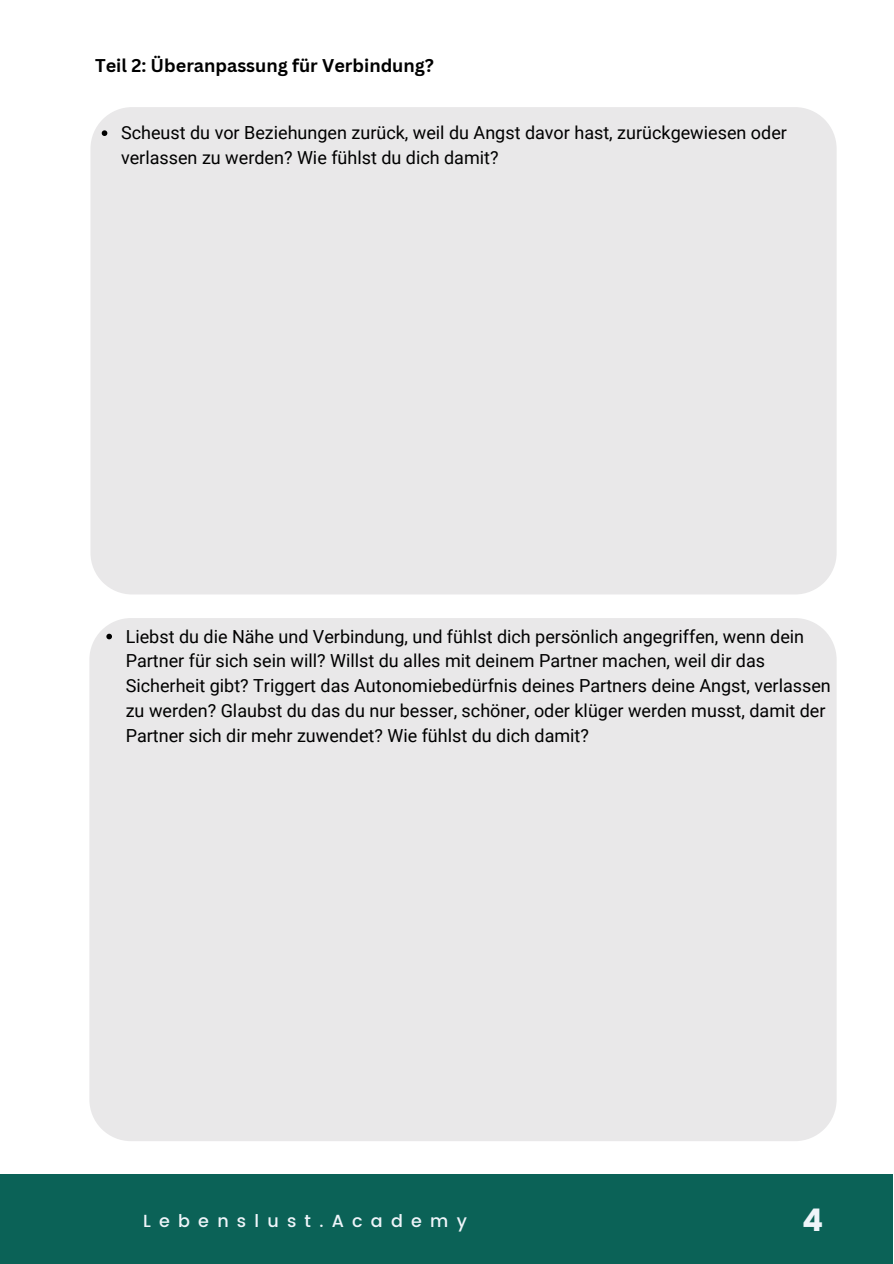
<style>
.page{position:relative;width:894px;height:1264px;background:#fff}
.page>*{position:absolute;margin:0;border:0;box-sizing:border-box;transform-origin:0 0}
.t1{font:31.2px "Poppins";color:#eff5fa}
.t2{font:18px/24.8px "Roboto";color:#000}
.t3{font:700 18px "Canva Sans";color:#000}
.t4{font:500 17.55px "Poppins";letter-spacing:.47em;color:#eff5fa}
</style>
<div class="page">
<div style="left:0;top:1174px;width:892px;height:89px;background:#0b6257"></div>
<div style="left:90px;top:107px;width:746px;height:487px;background:#e9e8e9"></div>
<svg style="left:102px;top:130px;width:5px;height:6px"></svg>
<div style="left:89px;top:618px;width:747px;height:523px;background:#e9e8e9"></div>
<svg style="left:106px;top:633px;width:6px;height:6px"></svg>
<p class="t3" style="left:95px;top:52px;width:340px">Teil 2: Überanpassung für Verbindung?</p>
<p class="t2" style="left:121px;top:121px;width:667px">Scheust du vor Beziehungen zurück, weil du Angst davor hast, zurückgewiesen oder verlassen zu werden? Wie fühlst du dich damit?</p>
<h1 class="t2" style="left:126px;top:624px;width:706px">Liebst du die Nähe und Verbindung, und fühlst dich persönlich angegriffen, wenn dein Partner für sich sein will? Willst du alles mit deinem Partner machen, weil dir das Sicherheit gibt? Triggert das Autonomiebedürfnis deines Partners deine Angst, verlassen zu werden? Glaubst du das du nur besser, schöner, oder klüger werden musst, damit der Partner sich dir mehr zuwendet? Wie fühlst du dich damit?</h1>
<h1 class="t4" style="left:143px;top:1210px;width:325px">Lebenslust.Academy</h1>
<p class="t1" style="left:801px;top:1201px;width:23px">4</p>
</div>
